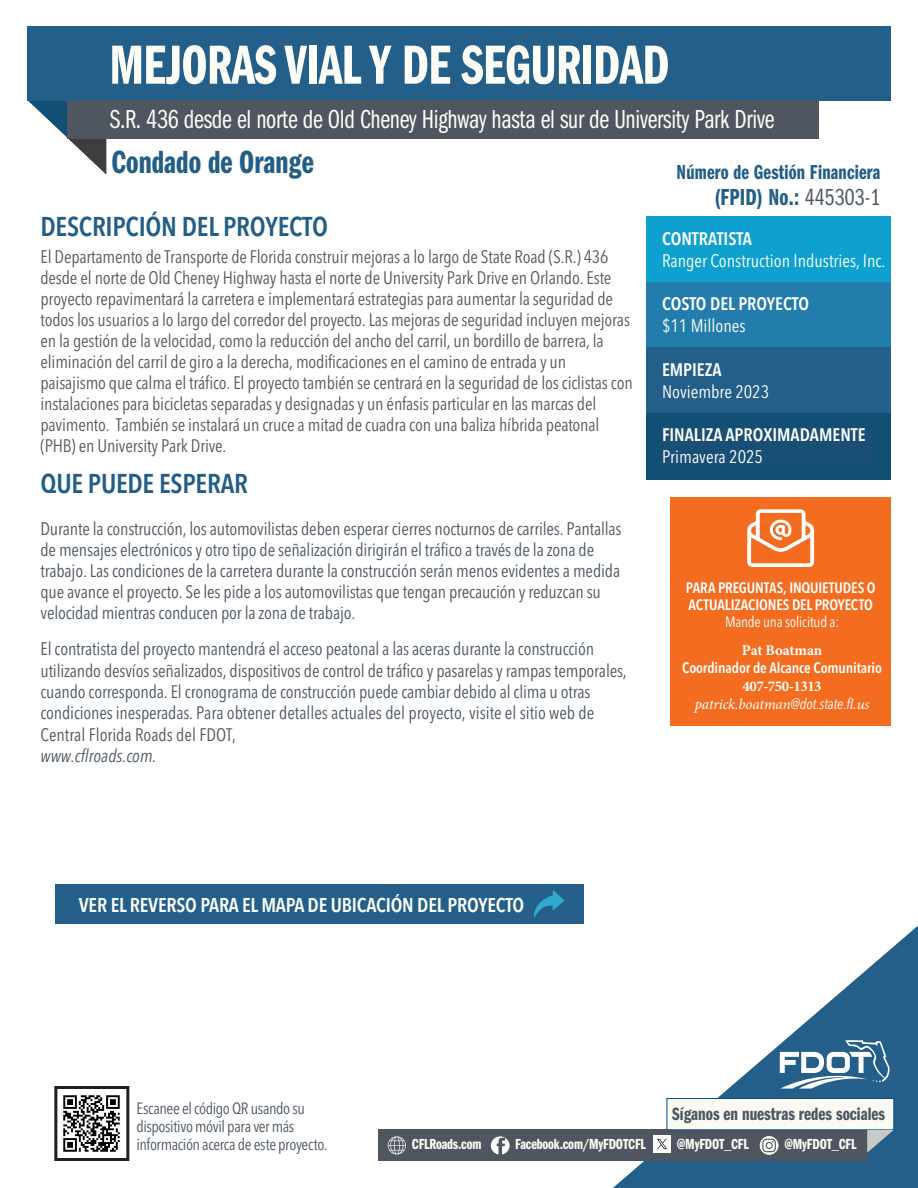
<style>
.page{position:relative;width:918px;height:1188px;background:#fff}
.page>*{position:absolute;margin:0;border:0;box-sizing:border-box;transform-origin:0 0}
.t1{font:57px "ITC Franklin Gothic Std Dm Cp";letter-spacing:-.01em;color:#fbfdf6;scale:.96 1}
.t2{font:33.15px "ITC Franklin Gothic Std Dm Cp";color:#225e87;scale:.96 1}
.t3{font:27px "ITC Franklin Gothic Std Bk Cp";letter-spacing:-.01em;color:#fbfdf6;scale:.96 1}
.t4{font:600 condensed 27px "Avenir Next LT Pro";letter-spacing:-.01em;color:#225e87}
.t5{font:24px "ITC Franklin Gothic Std Dm Cp";letter-spacing:.01em;color:#225e87;scale:.96 1}
.t6{font:21px "ITC Franklin Gothic Std Dm Cp";letter-spacing:.01em;color:#225e87;scale:.96 1}
.t7{font:600 condensed 19.8px "Avenir Next LT Pro";letter-spacing:-.01em;color:#fff}
.t8{font:18.6px "ITC Franklin Gothic Std Dm Cp";color:#4d5762}
.t9{font:condensed 18px/21px "Avenir Next LT Pro";letter-spacing:-.01em;color:#57585a}
.t10{font:condensed 18px/21.5px "Avenir Next LT Pro";letter-spacing:-.01em;color:#4d5762}
.t11{font:600 condensed 18px/22px "Avenir Next LT Pro";color:#fff}
.t12{font:condensed 18px "Avenir Next LT Pro";color:#fff}
.t13{font:condensed 16.2px/17.7px "Avenir Next LT Pro";letter-spacing:-.025em;color:#4d5762}
.t14{font:15.15px "ITC Franklin Gothic Std Dm Cp";letter-spacing:-.01em;color:#fbfdf6}
.t15{font:600 condensed 15px/18px "Avenir Next LT Pro";letter-spacing:-.01em;color:#fff;text-align:center}
.s1{font-style:italic}
.s2{font-family:"ITC Franklin Gothic Std Bk Cp";color:#4d5762}
.s3{font-weight:400}
.s4{font-family:"Minion Pro";font-weight:700;font-stretch:normal}
.s5{font-family:"Minion Pro";font-weight:400;font-style:italic;font-stretch:normal}
.s6{font-weight:400;font-style:italic}
</style>
<div class="page">
<svg style="left:28px;top:101px;width:78px;height:73px"></svg>
<div style="left:27px;top:26px;width:864px;height:75px;background:#235f88"></div>
<div style="left:670px;top:497px;width:221px;height:228px;background:#f36c1f"></div>
<svg style="left:747px;top:509px;width:67px;height:58px"></svg>
<div style="left:68px;top:100px;width:751px;height:38px;background:#4f5660"></div>
<svg style="left:613px;top:926px;width:305px;height:262px"></svg>
<svg style="left:780px;top:1040px;width:110px;height:49px"></svg>
<div style="left:378px;top:1130px;width:489px;height:31px;background:#4f5660"></div>
<svg style="left:491px;top:1136px;width:19px;height:19px"></svg>
<svg style="left:388px;top:1136px;width:18px;height:18px"></svg>
<svg style="left:760px;top:1136px;width:19px;height:19px"></svg>
<div style="left:667px;top:1098px;width:227px;height:32px;background:#fafaf2;border:1px solid #084c85"></div>
<svg style="left:867px;top:1130px;width:27px;height:23px"></svg>
<div style="left:55px;top:885px;width:529px;height:39px;background:#235f88"></div>
<svg style="left:534px;top:890px;width:30px;height:28px"></svg>
<div style="left:647px;top:347px;width:244px;height:67px;background:#235f88"></div>
<div style="left:647px;top:216px;width:244px;height:66px;background:#0ea0cf"></div>
<div style="left:647px;top:282px;width:244px;height:65px;background:#227dac"></div>
<div style="left:647px;top:414px;width:244px;height:66px;background:#124f75"></div>
<div style="left:662px;top:428px;width:212px;height:37px;background:#1a4f75"></div>
<img style="left:63px;top:1095px;width:57px;height:57px">
<div style="left:54px;top:1086px;width:75px;height:75px;border:3px solid #231f20"></div>
<img style="left:654px;top:1136px;width:17px;height:17px">
<p class="t1" style="left:109px;top:33px;width:585px">MEJORAS VIAL Y DE SEGURIDAD</p>
<p class="t3" style="left:110px;top:104px;width:694px">S.R. 436 desde el norte de Old Cheney Highway hasta el sur de University Park Drive</p>
<p class="t2" style="left:112px;top:144px;width:212px">Condado de Orange</p>
<p class="t4" style="left:40px;top:210px;width:289px">DESCRIPCIÓN DEL PROYECTO</p>
<p class="t9" style="left:40px;top:246px;width:594px">El Departamento de Transporte de Florida construir mejoras a lo largo de State Road (S.R.) 436 desde el norte de Old Cheney Highway hasta el norte de University Park Drive en Orlando. Este proyecto repavimentará la carretera e implementará estrategias para aumentar la seguridad de todos los usuarios a lo largo del corredor del proyecto. Las mejoras de seguridad incluyen mejoras en la gestión de la velocidad, como la reducción del ancho del carril, un bordillo de barrera, la eliminación del carril de giro a la derecha, modificaciones en el camino de entrada y un paisajismo que calma el tráfico. El proyecto también se centrará en la seguridad de los ciclistas con instalaciones para bicicletas separadas y designadas y un énfasis particular en las marcas del pavimento. También se instalará un cruce a mitad de cuadra con una baliza híbrida peatonal (PHB) en University Park Drive.</p>
<p class="t4" style="left:40px;top:468px;width:209px">QUE PUEDE ESPERAR</p>
<p class="t10" style="left:40px;top:518px;width:583px;line-height:21px">Durante la construcción, los automovilistas deben esperar cierres nocturnos de carriles. Pantallas de mensajes electrónicos y otro tipo de señalización dirigirán el tráfico a través de la zona de trabajo. Las condiciones de la carretera durante la construcción serán menos evidentes a medida que avance el proyecto. Se les pide a los automovilistas que tengan precaución y reduzcan su velocidad mientras conducen por la zona de trabajo.</p>
<p class="t10" style="left:40px;top:638px;width:588px">El contratista del proyecto mantendrá el acceso peatonal a las aceras durante la construcción utilizando desvíos señalizados, dispositivos de control de tráfico y pasarelas y rampas temporales, cuando corresponda. El cronograma de construcción puede cambiar debido al clima u otras condiciones inesperadas. Para obtener detalles actuales del proyecto, visite el sitio web de Central Florida Roads del FDOT,<br><span class="s1">www.cflroads.com.</span></p>
<p class="t6" style="left:677px;top:161px;width:214px">Número de Gestión Financiera</p>
<p class="t5" style="left:714px;top:184px;width:174px">(FPID) No.: <span class="s2">445303-1</span></p>
<p class="t11" style="left:662px;top:227px;width:91px">CONTRATISTA</p>
<p class="t12" style="left:662px;top:250px;width:225px">Ranger Construction Industries, Inc.</p>
<p class="t11" style="left:662px;top:292px;width:149px">COSTO DEL PROYECTO</p>
<p class="t12" style="left:662px;top:315px;width:85px">$11 Millones</p>
<p class="t11" style="left:662px;top:358px;width:61px">EMPIEZA</p>
<p class="t12" style="left:662px;top:381px;width:109px">Noviembre 2023</p>
<p class="t11" style="left:662px;top:424px;width:205px">FINALIZA APROXIMADAMENTE<br><span class="s3">Primavera 2025</span></p>
<p class="t15" style="left:686px;top:579px;width:191px;line-height:17px">PARA PREGUNTAS, INQUIETUDES O<br>ACTUALIZACIONES DEL PROYECTO<br><span class="s3">Mande una solicitud a:</span></p>
<p class="t15" style="left:682px;top:641px;width:201px"><span class="s4">Pat Boatman<br></span>Coordinador de Alcance Comunitario<br><span class="s4">407-750-1313 </span><span class="s5">patrick.boatman</span><span class="s6">@dot.state.f</span><span class="s5">l.us</span></p>
<p class="t7" style="left:79px;top:893px;width:447px">VER EL REVERSO PARA EL MAPA DE UBICACIÓN DEL PROYECTO</p>
<p class="t13" style="left:136px;top:1100px;width:192px">Escanee el código QR usando su dispositivo móvil para ver más información acerca de este proyecto.</p>
<p class="t8" style="left:672px;top:1103px;width:214px">Síganos en nuestras redes sociales</p>
<p class="t14" style="left:412px;top:1136px;width:71px">CFLRoads.com</p>
<p class="t14" style="left:515px;top:1136px;width:132px">Facebook.com/MyFDOTCFL</p>
<p class="t14" style="left:677px;top:1136px;width:74px">@MyFDOT_CFL</p>
<p class="t14" style="left:784px;top:1136px;width:74px">@MyFDOT_CFL</p>
</div>
